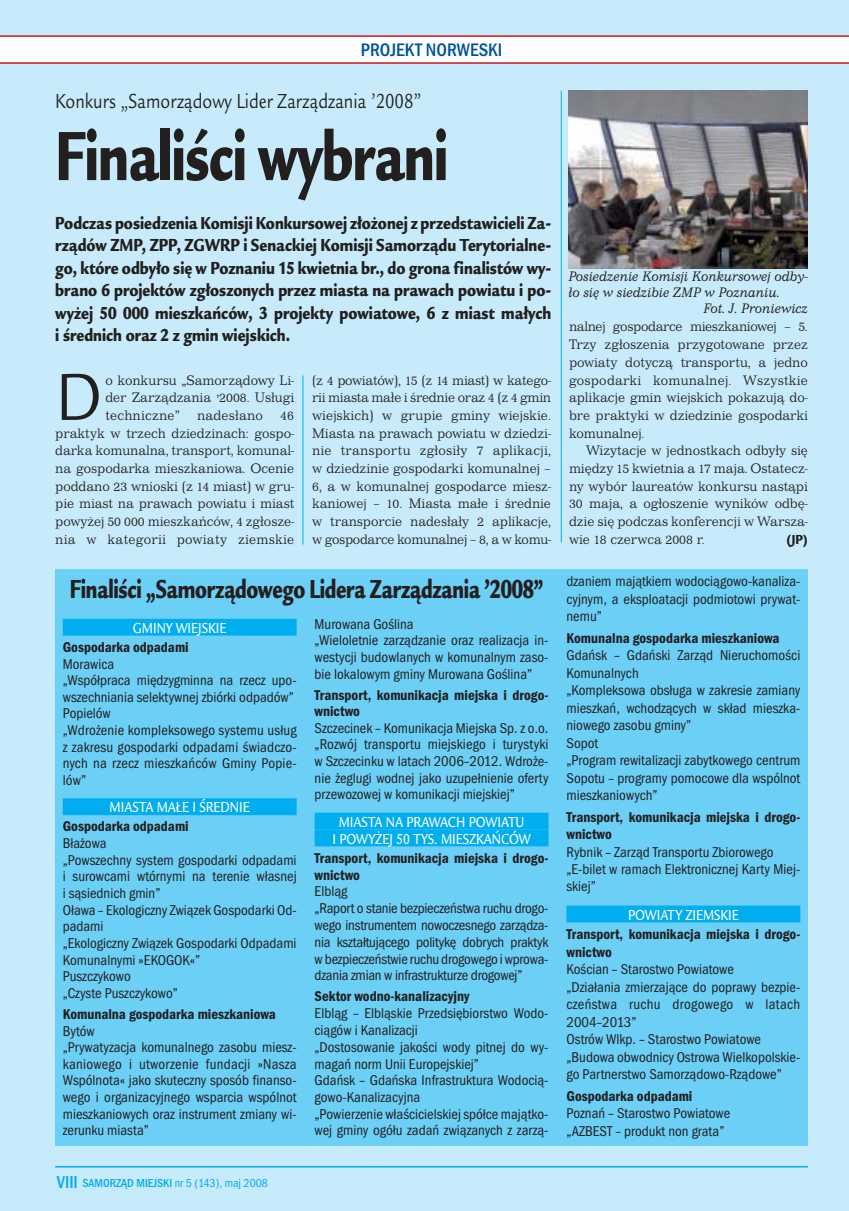
<style>
.page{position:relative;width:849px;height:1211px;background:#fff}
.page>*{position:absolute;margin:0;border:0;box-sizing:border-box;transform-origin:0 0}
.t1{font:72px "Legacy San Itc TEE Ultr";letter-spacing:-.02em;color:#231f1f;scale:.7 1}
.t2{font:68.4px "Legacy San Itc TEE";color:#231f1f;scale:.9 1}
.t3{font:27px "Legacy San Itc TEE Ultr";letter-spacing:-.02em;color:#231f1f;scale:.7 1}
.t4{font:21px "Legacy San Itc TEE";color:#231f1f;scale:.8 1}
.t5{font:500 condensed 18.75px "Franklin Got SC Itc TEE";color:#00529b}
.t6{font:18px/22.5px "Legacy San Itc TEE Ultr";color:#231f1f;text-align:justify;scale:.8 1}
.t7{font:500 15px/16.8px "Legacy San Itc TEE";color:#fff;text-align:center;scale:.8 1}
.t8{font:condensed 14.7px/16.6px "Franklin Got Itc TEE";color:#231f1f}
.t9{font:14.25px/17.7px "Impressum TEE Ligh";color:#231f1f;text-align:right;scale:.95 1}
.t10{font:14.25px "Impressum TEE Ligh Ital";color:#231f1f;scale:.95 1}
.t11{font:14.25px "Impressum TEE Ligh";letter-spacing:-.02em;color:#231f1f;scale:.95 1}
.t12{font:14.25px "Impressum TEE Ligh";letter-spacing:.02em;color:#231f1f;scale:.95 1}
.t13{font:13.5px "Legacy San Itc TEE Ultr";color:#231f1f;scale:.85 1}
.t14{font:condensed 12px "Franklin Got Itc TEE";color:#00adef}
.s1{font-weight:600}
.s2{font-weight:500;font-size:18px}
.s3{font-weight:500}
</style>
<div class="page">
<div style="left:0;top:0;width:849px;height:1210px;background:#c7ebfb"></div>
<hr style="left:55px;top:1166px;width:753px;height:1px;background:#00adef">
<img style="left:568px;top:91px;width:240px;height:178px">
<hr style="left:561px;top:91px;width:1px;height:451px;background:#00adef">
<hr style="left:303px;top:375px;width:1px;height:169px;background:#00adef">
<div style="left:55px;top:569px;width:753px;height:576px;background:#6ccff6"></div>
<div style="left:63px;top:619px;width:234px;height:16px;background:#00adef"></div>
<div style="left:63px;top:798px;width:234px;height:17px;background:#00adef"></div>
<div style="left:315px;top:812px;width:234px;height:17px;background:#00adef"></div>
<div style="left:315px;top:829px;width:234px;height:17px;background:#00adef"></div>
<div style="left:567px;top:905px;width:233px;height:17px;background:#00adef"></div>
<div style="left:0;top:36px;width:849px;height:28px;background:#fff"></div>
<hr style="left:0;top:35px;width:849px;height:2px;background:#c4161b">
<hr style="left:0;top:62px;width:849px;height:2px;background:#c4161b">
<p class="t5" style="left:361px;top:39px;width:143px">PROJEKT NORWESKI</p>
<p class="t4" style="left:55px;top:92px;width:459px">Konkurs „Samorządowy Lider Zarządzania ’2008”</p>
<p class="t1" style="left:55px;top:127px;width:563px">Finaliści wybrani</p>
<p class="t6" style="left:55px;top:213px;width:622px">Podczas posiedzenia Komisji Konkursowej złożonej z przedstawicieli Za&shy;rządów ZMP, ZPP, ZGWRP i Senackiej Komisji Samorządu Terytorialne&shy;go, które odbyło się w Poznaniu 15 kwietnia br., do grona finalistów wy&shy;brano 6 projektów zgłoszonych przez miasta na prawach powiatu i po&shy;wyżej 50 000 mieszkańców, 3 projekty powiatowe, 6 z miast małych i średnich oraz 2 z gmin wiejskich.</p>
<p class="t2" style="left:55px;top:369px;width:53px">D</p>
<p class="t9" style="left:55px;top:372px;width:253px">o konkursu „Samorządowy Li-<br>der Zarządzania ,2008. Usługi techniczne” nadesłano 46 praktyk w trzech dziedzinach: gospo&shy;darka komunalna, transport, komunal&shy;na gospodarka mieszkaniowa. Ocenie poddano 23 wnioski (z 14 miast) w gru&shy;pie miast na prawach powiatu i miast powyżej 50 000 mieszkańców, 4 zgłosze&shy;nia w kategorii powiaty ziemskie</p>
<p class="t9" style="left:312px;top:372px;width:253px;text-align:justify">(z 4 powiatów), 15 (z 14 miast) w katego&shy;rii miasta małe i średnie oraz 4 (z 4 gmin wiejskich) w grupie gminy wiejskie.<br>Miasta na prawach powiatu w dziedzi&shy;nie transportu zgłosiły 7 aplikacji, w dziedzinie gospodarki komunalnej – 6, a w komunalnej gospodarce miesz&shy;kaniowej – 10. Miasta małe i średnie w transporcie nadesłały 2 aplikacje, w gospodarce komunalnej – 8, a w komu-</p>
<p class="t3" style="left:70px;top:578px;width:678px">Finaliści „Samorządowego Lidera Zarządzania 2008”</p>
<p class="t3" style="left:485px;top:564px;width:10px">,</p>
<p class="t7" style="left:133px;top:621px;width:118px">GMINY WIEJSKIE</p>
<p class="t8" style="left:63px;top:640px;width:235px"><span class="s1">Gospodarka odpadami<br></span>Morawica<br>„Współpraca międzygminna na rzecz upo&shy;wszechniania selektywnej zbiórki odpadów”<br>Popielów<br>„Wdrożenie kompleksowego systemu usług z zakresu gospodarki odpadami świadczo&shy;nych na rzecz mieszkańców Gminy Popie&shy;lów”</p>
<p class="t7" style="left:110px;top:801px;width:177px">MIASTA MAŁE I ŚREDNIE</p>
<p class="t8" style="left:63px;top:819px;width:235px"><span class="s1">Gospodarka odpadami<br></span>Błażowa<br>„Powszechny system gospodarki odpadami i surowcami wtórnymi na terenie własnej i sąsiednich gmin”<br>Oława – Ekologiczny Związek Gospodarki Od&shy;padami<br>„Ekologiczny Związek Gospodarki Odpadami<br>Komunalnymi »EKOGOK«”<br>Puszczykowo<br>„Czyste Puszczykowo”</p>
<p class="t8" style="left:63px;top:1007px;width:235px"><span class="s1">Komunalna gospodarka mieszkaniowa </span>Bytów<br>„Prywatyzacja komunalnego zasobu miesz&shy;kaniowego i utworzenie fundacji »Nasza Wspólnota« jako skuteczny sposób finanso&shy;wego i organizacyjnego wsparcia wspólnot mieszkaniowych oraz instrument zmiany wi&shy;zerunku miasta”</p>
<p class="t14" style="left:57px;top:1178px;width:213px"><span class="s2">VIII</span> <span class="s3">SAMORZĄD MIEJSKI</span> nr 5 (143), maj 2008</p>
<p class="t8" style="left:315px;top:617px;width:235px">Murowana Goślina<br>„Wieloletnie zarządzanie oraz realizacja in&shy;westycji budowlanych w komunalnym zaso&shy;bie lokalowym gminy Murowana Goślina”</p>
<p class="t8" style="left:315px;top:687px;width:235px"><span class="s1">Transport, komunikacja miejska i drogo&shy;wnictwo<br></span>Szczecinek – Komunikacja Miejska Sp. z o.o. „Rozwój transportu miejskiego i turystyki w Szczecinku w latach 2006–2012. Wdroże&shy;nie żeglugi wodnej jako uzupełnienie oferty przewozowej w komunikacji miejskiej”</p>
<p class="t7" style="left:332px;top:815px;width:249px">MIASTA NA PRAWACH POWIATU<br>I POWYŻEJ 50 TYS. MIESZKAŃCÓW</p>
<p class="t8" style="left:315px;top:850px;width:235px"><span class="s1">Transport, komunikacja miejska i drogo&shy;wnictwo<br></span>Elbląg<br>„Raport o stanie bezpieczeństwa ruchu drogo&shy;wego instrumentem nowoczesnego zarządza&shy;nia kształtującego politykę dobrych praktyk w bezpieczeństwie ruchu drogowego i wprowa&shy;dzania zmian w infrastrukturze drogowej”</p>
<p class="t8" style="left:315px;top:989px;width:235px"><span class="s1">Sektor wodno-kanalizacyjny<br></span>Elbląg – Elbląskie Przedsiębiorstwo Wodo&shy;ciągów i Kanalizacji<br>„Dostosowanie jakości wody pitnej do wy&shy;magań norm Unii Europejskiej”<br>Gdańsk – Gdańska Infrastruktura Wodocią&shy;gowo-Kanalizacyjna<br>„Powierzenie właścicielskiej spółce majątko&shy;wej gminy ogółu zadań związanych z zarzą-</p>
<p class="t10" style="left:568px;top:271px;width:254px">Posiedzenie Komisji Konkursowej odby-</p>
<p class="t10" style="left:568px;top:287px;width:224px">ło się w siedzibie ZMP w Poznaniu.</p>
<p class="t10" style="left:704px;top:302px;width:111px">Fot. J. Proniewicz</p>
<p class="t11" style="left:569px;top:321px;width:253px">nalnej gospodarce mieszkaniowej – 5.</p>
<p class="t9" style="left:569px;top:337px;width:253px">Trzy zgłoszenia przygotowane przez</p>
<p class="t9" style="left:569px;top:354px;width:253px">powiaty dotyczą transportu, a jedno</p>
<p class="t12" style="left:569px;top:374px;width:253px">gospodarki komunalnej. Wszystkie</p>
<p class="t9" style="left:569px;top:390px;width:253px">aplikacje gmin wiejskich pokazują do-</p>
<p class="t9" style="left:569px;top:407px;width:253px">bre praktyki w dziedzinie gospodarki</p>
<p class="t9" style="left:569px;top:425px;width:81px">komunalnej.</p>
<p class="t9" style="left:586px;top:443px;width:235px">Wizytacje w jednostkach odbyły się</p>
<p class="t9" style="left:569px;top:461px;width:253px">między 15 kwietnia a 17 maja. Ostatecz-</p>
<p class="t9" style="left:569px;top:478px;width:253px">ny wybór laureatów konkursu nastąpi</p>
<p class="t9" style="left:569px;top:496px;width:253px">30 maja, a ogłoszenie wyników odbę-</p>
<p class="t9" style="left:569px;top:514px;width:253px">dzie się podczas konferencji w Warsza-</p>
<p class="t9" style="left:569px;top:531px;width:144px">wie 18 czerwca 2008 r.</p>
<p class="t13" style="left:786px;top:534px;width:27px">(JP)</p>
<p class="t8" style="left:567px;top:574px;width:235px;line-height:17.4px;text-align:justify">dzaniem majątkiem wodociągowo-kanaliza&shy;cyjnym, a eksploatacji podmiotowi prywat&shy;nemu”</p>
<p class="t8" style="left:567px;top:631px;width:235px;line-height:17.4px"><span class="s1">Komunalna gospodarka mieszkaniowa<br></span>Gdańsk – Gdański Zarząd Nieruchomości<br>Komunalnych<br>„Kompleksowa obsługa w zakresie zamiany mieszkań, wchodzących w skład mieszka&shy;niowego zasobu gminy”<br>Sopot<br>„Program rewitalizacji zabytkowego centrum<br>Sopotu – programy pomocowe dla wspólnot mieszkaniowych”</p>
<p class="t8" style="left:567px;top:809px;width:235px;line-height:17.4px"><span class="s1">Transport, komunikacja miejska i drogo&shy;wnictwo<br></span>Rybnik – Zarząd Transportu Zbiorowego „E-bilet w ramach Elektronicznej Karty Miej&shy;skiej”</p>
<p class="t7" style="left:628px;top:908px;width:140px">POWIATY ZIEMSKIE</p>
<p class="t8" style="left:567px;top:927px;width:235px;line-height:17.4px"><span class="s1">Transport, komunikacja miejska i drogo&shy;wnictwo<br></span>Kościan – Starostwo Powiatowe<br>„Działania zmierzające do poprawy bezpie&shy;czeństwa ruchu drogowego w latach<br>2004–2013”<br>Ostrów Wlkp. – Starostwo Powiatowe „Budowa obwodnicy Ostrowa Wielkopolskie&shy;go Partnerstwo Samorządowo-Rządowe”</p>
<p class="t8" style="left:567px;top:1088px;width:165px;line-height:17.4px"><span class="s1">Gospodarka odpadami<br></span>Poznań – Starostwo Powiatowe „AZBEST – produkt non grata”</p>
</div>
